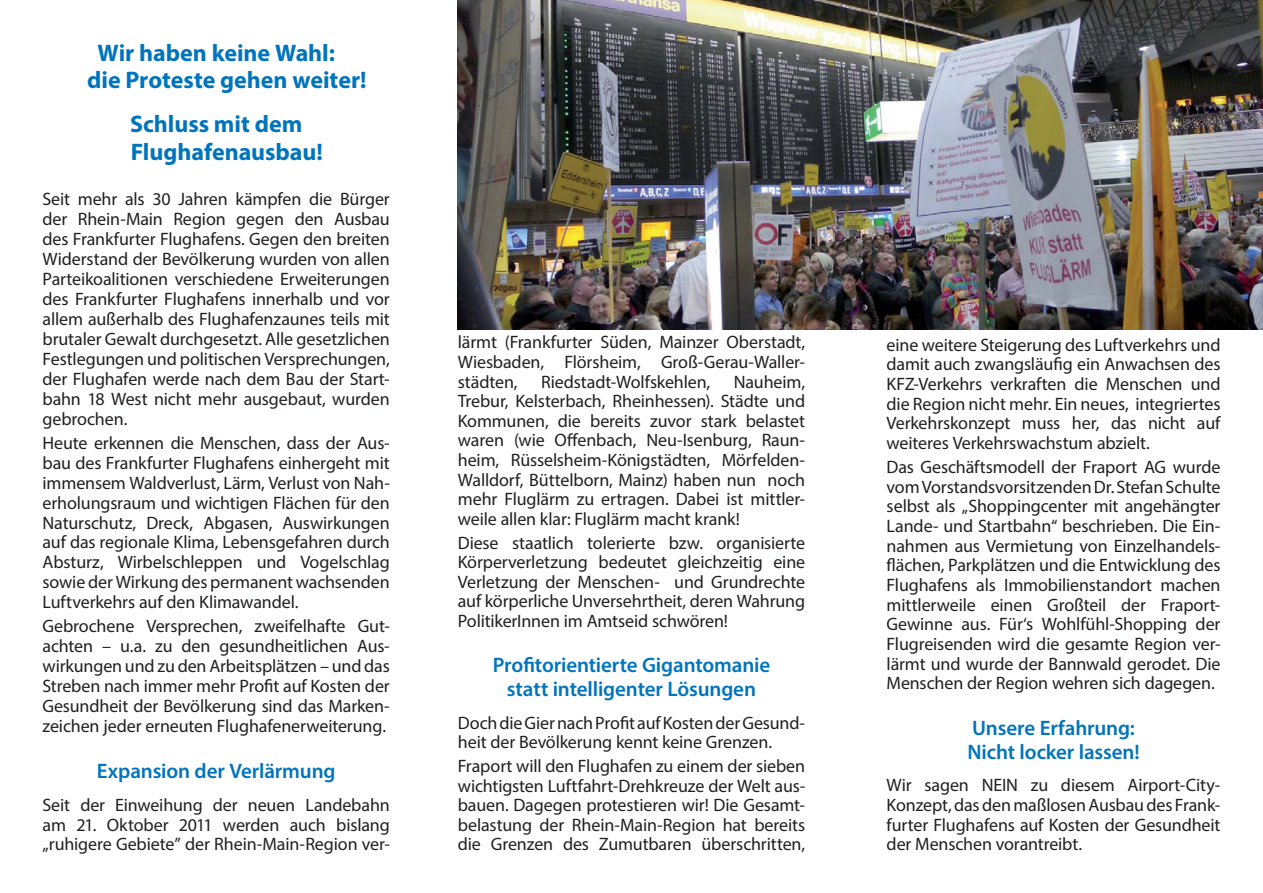
<style>
.page{position:relative;width:1263px;height:893px;background:#fff}
.page>*{position:absolute;margin:0;border:0;box-sizing:border-box;transform-origin:0 0}
.t1{font:700 24px/27.5px "Myriad Pro";color:#0074bc}
.t2{font:600 21px/24.2px "Myriad Pro";letter-spacing:-.005em;color:#0074bc;text-align:center}
.t3{font:18px/19.6px "Myriad Pro";letter-spacing:-.005em;color:#231f20;text-align:justify}
</style>
<div class="page">
<img style="left:458px;top:0;width:805px;height:330px">
<h1 class="t1" style="left:87px;top:41px;width:281px;text-indent:10px">Wir haben keine Wahl: die Proteste gehen weiter!</h1>
<h1 class="t1" style="left:130px;top:113px;width:194px">Schluss mit dem<br>Flughafenausbau!</h1>
<p class="t3" style="left:43px;top:191px;width:349px">Seit mehr als 30 Jahren kämpfen die Bürger der Rhein-Main Region gegen den Ausbau des Frankfurter Flughafens. Gegen den breiten Widerstand der Bevölkerung wurden von allen Parteikoalitionen verschiedene Erweiterungen des Frankfurter Flughafens innerhalb und vor allem außerhalb des Flughafenzaunes teils mit brutaler Gewalt durchgesetzt. Alle gesetzlichen Festlegungen und politischen Versprechungen, der Flughafen werde nach dem Bau der Start&shy;bahn 18 West nicht mehr ausgebaut, wurden gebrochen.</p>
<p class="t3" style="left:43px;top:435px;width:349px">Heute erkennen die Menschen, dass der Aus&shy;bau des Frankfurter Flughafens einhergeht mit immensem Waldverlust, Lärm, Verlust von Nah&shy;erholungsraum und wichtigen Flächen für den Naturschutz, Dreck, Abgasen, Auswirkungen auf das regionale Klima, Lebensgefahren durch Absturz, Wirbelschleppen und Vogelschlag sowie der Wirkung des permanent wachsenden Luftverkehrs auf den Klimawandel.</p>
<p class="t3" style="left:43px;top:618px;width:349px">Gebrochene Versprechen, zweifelhafte Gut&shy;achten – u.a. zu den gesundheitlichen Aus&shy;wirkungen und zu den Arbeitsplätzen – und das Streben nach immer mehr Profit auf Kosten der Gesundheit der Bevölkerung sind das Marken&shy;zeichen jeder erneuten Flughafenerweiterung.</p>
<p class="t2" style="left:97px;top:761px;width:240px">Expansion der Verlärmung</p>
<p class="t3" style="left:43px;top:796px;width:349px">Seit der Einweihung der neuen Landebahn am 21. Oktober 2011 werden auch bislang „ruhigere Gebiete” der Rhein-Main-Region ver-</p>
<p class="t3" style="left:458px;top:334px;width:349px">lärmt (Frankfurter Süden, Mainzer Ober stadt, Wiesbaden, Flörsheim, Groß-Gerau-Waller&shy;städten,</p>
<p class="t3" style="left:541px;top:374px;width:171px">Riedstadt-Wolfskehlen,</p>
<p class="t3" style="left:458px;top:374px;width:349px;text-indent:276px">Nauheim, Trebur, Kelsterbach, Rheinhessen). Städte und Kommunen, die bereits zuvor stark belastet waren (wie Offenbach, Neu-Isenburg, Raun&shy;heim, Rüsselsheim-Königstädten, Mörfel den-Walldorf, Büttelborn, Mainz) haben nun noch mehr Fluglärm zu ertragen. Dabei ist mittler&shy;weile allen klar: Fluglärm macht krank!</p>
<p class="t3" style="left:458px;top:534px;width:349px">Diese staatlich tolerierte bzw. organisierte Körperverletzung bedeutet gleichzeitig eine Verletzung der Menschen- und Grundrechte auf körperliche Unversehrtheit, deren Wahrung PolitikerInnen im Amtseid schwören!</p>
<p class="t2" style="left:493px;top:655px;width:279px">Profitorientierte Gigantomanie statt intelligenter Lösungen</p>
<p class="t3" style="left:458px;top:715px;width:349px">Doch die Gier nach Profit auf Kosten der Gesund&shy;heit der Bevölkerung kennt keine Grenzen.</p>
<p class="t3" style="left:458px;top:758px;width:349px">Fraport will den Flughafen zu einem der sieben wichtigsten Luftfahrt-Drehkreuze der Welt aus&shy;bauen. Dagegen protestieren wir! Die Gesamt&shy;belastung der Rhein-Main-Region hat bereits die Grenzen des Zumutbaren überschritten,</p>
<p class="t3" style="left:887px;top:336px;width:335px">eine weitere Steigerung des Luftverkehrs und damit auch zwangsläufig ein Anwachsen des KFZ-Verkehrs verkraften die Menschen und die Region nicht mehr. Ein neues, integriertes Verkehrskonzept muss her, das nicht auf weiteres Verkehrswachstum abzielt.</p>
<p class="t3" style="left:887px;top:459px;width:335px">Das Geschäftsmodell der Fraport AG wurde vom Vorstandsvorsitzenden Dr. Stefan Schulte selbst als „Shoppingcenter mit angehängter Lande- und Startbahn“ beschrieben. Die Ein&shy;nahmen aus Vermietung von Einzelhandels&shy;flächen, Parkplätzen und die Entwicklung des Flughafens als Immobilienstandort machen mittlerweile einen Großteil der Fraport-Gewinne aus. Für‘s Wohlfühl-Shopping der Flugreisenden wird die gesamte Region ver&shy;lärmt und wurde der Bannwald gerodet. Die Menschen der Region wehren sich dagegen.</p>
<p class="t2" style="left:967px;top:718px;width:174px;text-align:left">Unsere Erfahrung:<br>Nicht locker lassen!</p>
<p class="t3" style="left:887px;top:777px;width:335px">Wir sagen NEIN zu diesem Airport-City-Konzept, das den maßlosen Ausbau des Frank&shy;furter Flughafens auf Kosten der Gesundheit der Menschen vorantreibt.</p>
</div>
